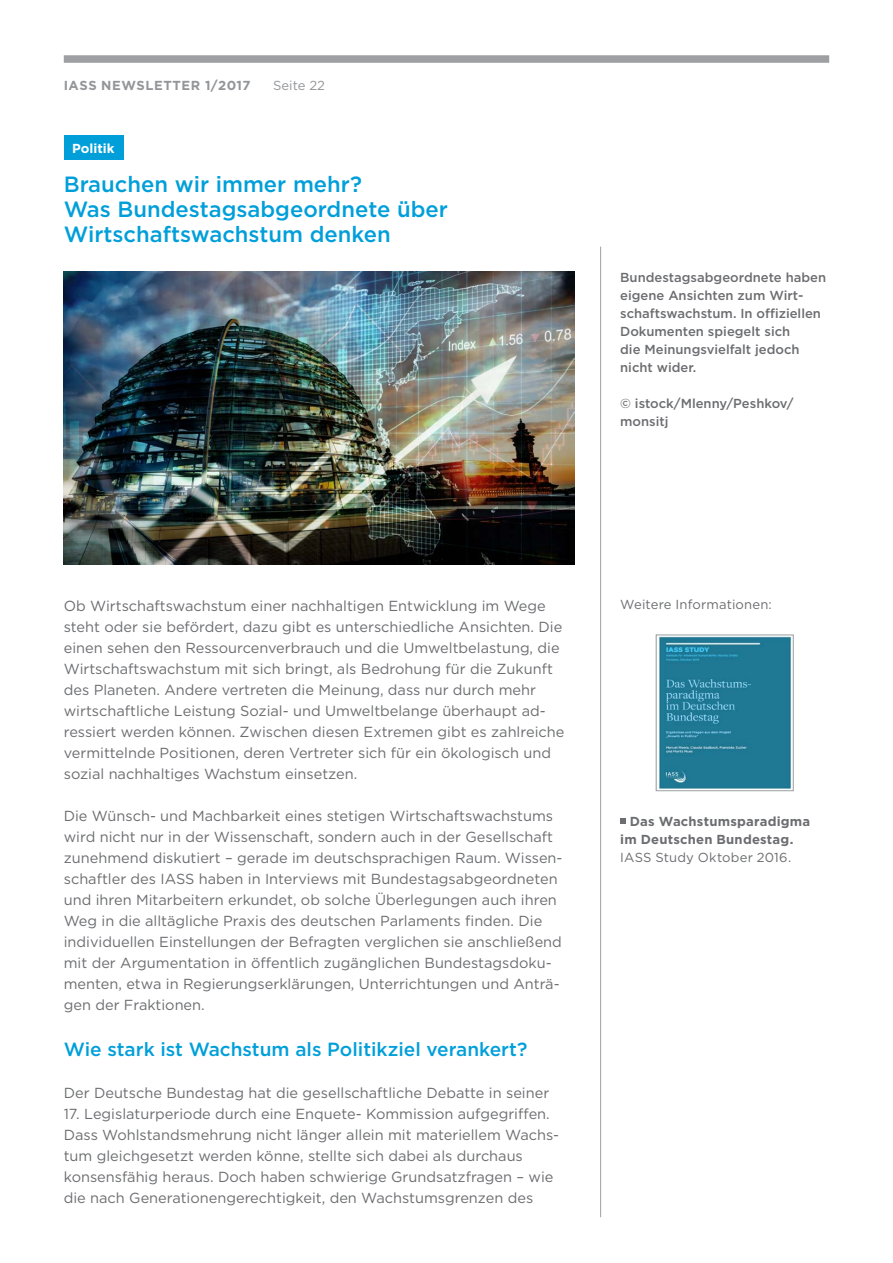
<style>
.page{position:relative;width:893px;height:1263px;background:#fff}
.page>*{position:absolute;margin:0;border:0;box-sizing:border-box;transform-origin:0 0}
.t1{font:500 22.05px/25px "Gotham";color:#009fda}
.t2{font:500 19.05px "Gotham";color:#009fda}
.t3{font:14.55px/21px "Gotham";color:#6c6d70}
.t4{font:500 13.05px/18px "Gotham";color:#6c6d70}
.t5{font:700 13.05px/18px "Gotham";letter-spacing:.02em;color:#6c6d70}
.t6{font:13.05px "Gotham";letter-spacing:.01em;color:#6c6d70}
.t7{font:700 13.05px "Gotham";letter-spacing:.04em;color:#939598}
.t8{font:700 13.05px "Gotham";color:#fff}
.t9{font:13.05px "Gotham";color:#939598}
</style>
<div class="page">
<svg style="left:620px;top:818px;width:5px;height:5px"></svg>
<img style="left:658px;top:637px;width:134px;height:152px">
<div style="left:656px;top:635px;width:138px;height:156px;border:1px solid #9d9fa2"></div>
<hr style="left:600px;top:247px;width:1px;height:970px;background:#9d9fa2">
<div style="left:64px;top:135px;width:59px;height:25px;background:#009fda"></div>
<img style="left:64px;top:271px;width:510px;height:294px">
<div style="left:64px;top:55px;width:765px;height:8px;background:#9d9fa2"></div>
<p class="t7" style="left:64px;top:77px;width:60px">IASS Newslette</p>
<p class="t7" style="left:191px;top:77px;width:61px">r 1/2017</p>
<p class="t9" style="left:273px;top:77px;width:53px">Seite 22</p>
<p class="t8" style="left:72px;top:139px;width:44px">Politik</p>
<h1 class="t1" style="left:64px;top:172px;width:386px">Brauchen wir immer mehr?<br>Was Bundestagsabgeordnete über<br>Wirtschaftswachstum denken</h1>
<p class="t4" style="left:620px;top:268px;width:207px">Bundestagsabgeordnete haben eigene Ansichten zum Wirt&shy;schaftswachstum. In offiziellen<br>Dokumenten spiegelt sich<br>die Meinungsvielfalt jedoch nicht wider.</p>
<p class="t4" style="left:620px;top:394px;width:175px">© istock/Mlenny/Peshkov/ monsitj</p>
<p class="t3" style="left:64px;top:595px;width:502px">Ob Wirtschaftswachstum einer nachhaltigen Entwicklung im Wege steht oder sie befördert, dazu gibt es unterschiedliche Ansichten. Die einen sehen den Ressourcenverbrauch und die Umweltbelastung, die Wirtschaftswachstum mit sich bringt, als Bedrohung für die Zukunft des Planeten. Andere vertreten die Meinung, dass nur durch mehr wirtschaftliche Leistung Sozial- und Umweltbelange überhaupt ad&shy;ressiert werden können. Zwischen diesen Extremen gibt es zahlreiche vermittelnde Positionen, deren Vertreter sich für ein ökologisch und sozial nachhaltiges Wachstum einsetzen.</p>
<p class="t3" style="left:64px;top:805px;width:500px">Die Wünsch- und Machbarkeit eines stetigen Wirtschaftswachstums wird nicht nur in der Wissenschaft, sondern auch in der Gesellschaft zunehmend diskutiert – gerade im deutschsprachigen Raum. Wissen&shy;schaftler des IASS haben in Interviews mit Bundestagsabgeordneten und ihren Mitarbeitern erkundet, ob solche Überlegungen auch ihren Weg in die alltägliche Praxis des deutschen Parlaments finden. Die individuellen Einstellungen der Befragten verglichen sie anschließend mit der Argumentation in öffentlich zugänglichen Bundestagsdoku&shy;menten, etwa in Regierungserklärungen, Unterrichtungen und Anträ&shy;gen der Fraktionen.</p>
<h2 class="t2" style="left:64px;top:1038px;width:465px">Wie stark ist Wachstum als Politikziel verankert?</h2>
<p class="t3" style="left:64px;top:1082px;width:487px">Der Deutsche Bundestag hat die gesellschaftliche Debatte in seiner</p>
<p class="t3" style="left:64px;top:1103px;width:497px">17. Legislaturperiode durch eine Enquete- Kommission aufgegriffen.<br>Dass Wohlstandsmehrung nicht länger allein mit materiellem Wachs&shy;tum gleichgesetzt werden könne, stellte sich dabei als durchaus konsensfähig heraus. Doch haben schwierige Grundsatzfragen – wie die nach Generationengerechtigkeit, den Wachstumsgrenzen des</p>
<p class="t6" style="left:620px;top:596px;width:153px">Weitere Informationen:</p>
<p class="t5" style="left:620px;top:812px;width:192px;text-indent:10px">Das Wachstumsparadigma im Deutschen Bundestag.</p>
<p class="t6" style="left:620px;top:849px;width:173px">IASS Study Oktober 2016.</p>
</div>
